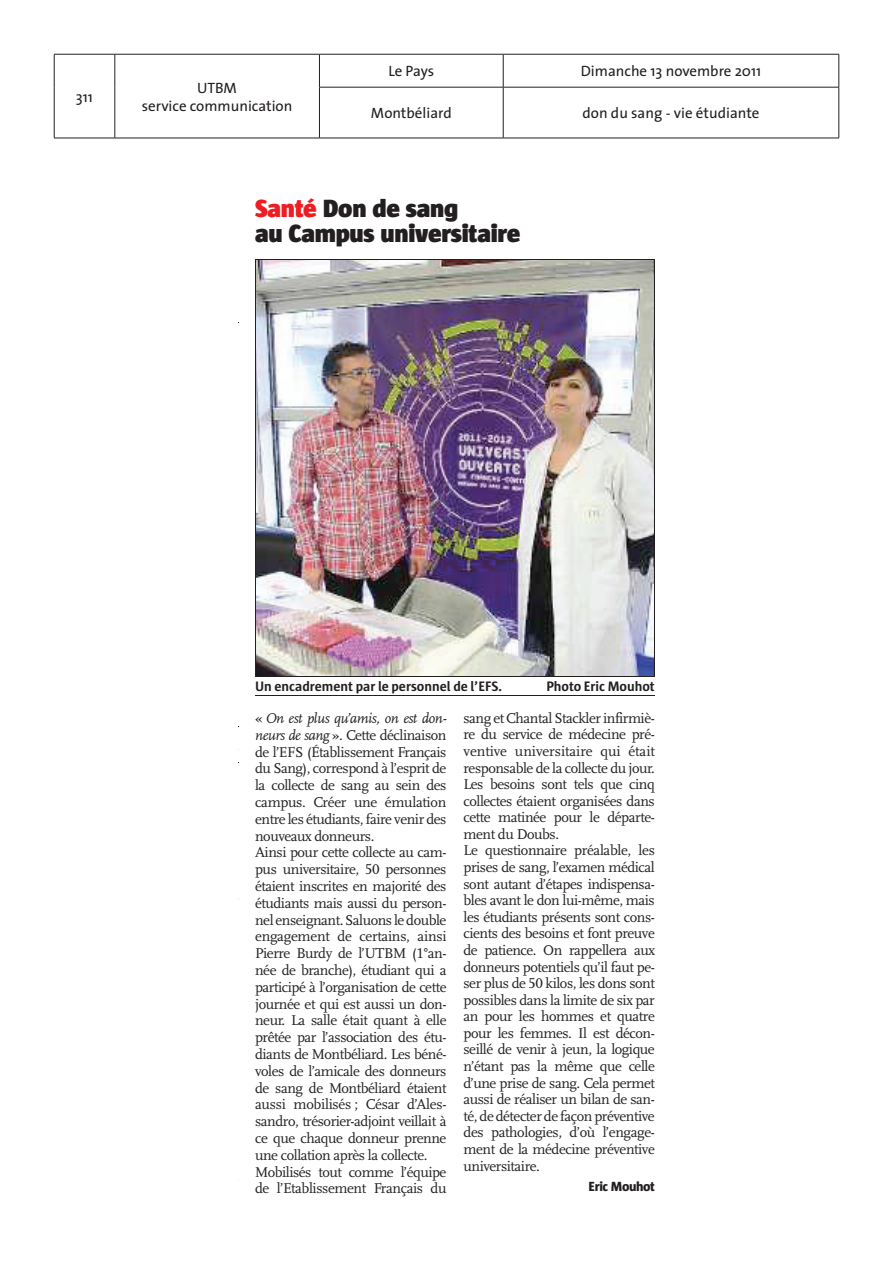
<style>
.page{position:relative;width:893px;height:1263px;background:#fff}
.page>*{position:absolute;margin:0;border:0;box-sizing:border-box;transform-origin:0 0}
.t1{font:900 25.5px/25.5px "Sun LF";letter-spacing:-.01em;color:#231f20}
.t2{font:15px/18px "The Sans";color:#231f20;text-align:center}
.t3{font:14.85px/16.8px "Scala LF";letter-spacing:-.03em;color:#231f20}
.t4{font:700 14.1px "Sun LF";color:#231f20}
.t5{font:800 13.5px "Sun LF";letter-spacing:-.03em;color:#231f20}
.s1{color:#ee1d23}
.s2{font-style:italic}
</style>
<div class="page">
<hr style="left:54px;top:54px;width:61px;height:1px;background:#231f20">
<hr style="left:54px;top:54px;width:1px;height:33px;background:#231f20">
<hr style="left:115px;top:54px;width:204px;height:1px;background:#231f20">
<hr style="left:115px;top:54px;width:1px;height:33px;background:#231f20">
<hr style="left:54px;top:87px;width:1px;height:51px;background:#231f20">
<hr style="left:115px;top:87px;width:1px;height:51px;background:#231f20">
<hr style="left:54px;top:138px;width:61px;height:1px;background:#231f20">
<hr style="left:115px;top:138px;width:204px;height:1px;background:#231f20">
<hr style="left:319px;top:54px;width:184px;height:1px;background:#231f20">
<hr style="left:319px;top:54px;width:1px;height:33px;background:#231f20">
<hr style="left:503px;top:54px;width:336px;height:1px;background:#231f20">
<hr style="left:503px;top:54px;width:1px;height:33px;background:#231f20">
<hr style="left:839px;top:54px;width:1px;height:33px;background:#231f20">
<hr style="left:319px;top:87px;width:184px;height:1px;background:#231f20">
<hr style="left:319px;top:87px;width:1px;height:51px;background:#231f20">
<hr style="left:503px;top:87px;width:336px;height:1px;background:#231f20">
<hr style="left:503px;top:87px;width:1px;height:51px;background:#231f20">
<hr style="left:839px;top:87px;width:1px;height:51px;background:#231f20">
<hr style="left:319px;top:138px;width:184px;height:1px;background:#231f20">
<hr style="left:503px;top:138px;width:336px;height:1px;background:#231f20">
<img style="left:256px;top:260px;width:398px;height:416px">
<hr style="left:255px;top:259px;width:1px;height:418px;background:#231f20">
<hr style="left:654px;top:259px;width:1px;height:418px;background:#231f20">
<hr style="left:255px;top:259px;width:400px;height:1px;background:#231f20">
<hr style="left:255px;top:676px;width:400px;height:1px;background:#231f20">
<hr style="left:255px;top:696px;width:400px;height:1px;background:#231f20">
<hr style="left:238px;top:921px;width:1px;height:221px;background:#231f20">
<p class="t2" style="left:76px;top:87px;width:19px">311</p>
<p class="t2" style="left:142px;top:78px;width:152px">UTBM<br>service communication</p>
<p class="t2" style="left:388px;top:62px;width:47px">Le Pays</p>
<p class="t2" style="left:581px;top:62px;width:182px">Dimanche 13 novembre 2011</p>
<p class="t2" style="left:371px;top:104px;width:82px">Montbéliard</p>
<p class="t2" style="left:583px;top:104px;width:178px">don du sang - vie étudiante</p>
<h1 class="t1" style="left:255px;top:196px;width:267px"><span class="s1">Santé</span> Don de sang<br>au Campus universitaire</h1>
<p class="t4" style="left:255px;top:678px;width:249px">Un encadrement par le personnel de l’EFS.</p>
<p class="t4" style="left:546px;top:678px;width:110px">Photo Eric Mouhot</p>
<p class="t3" style="left:255px;top:710px;width:193px">« <span class="s2">On est plus qu’amis, on est don&shy;neurs de sang</span> ». Cette déclinaison de l’EFS (Établissement Français du Sang), correspond à l’esprit de la collecte de sang au sein des campus. Créer une émulation entre les étudiants, faire venir des nouveaux donneurs.<br>Ainsi pour cette collecte au cam&shy;pus universitaire, 50 personnes étaient inscrites en majorité des étudiants mais aussi du person&shy;nel enseignant. Saluons le double engagement de certains, ainsi<br>Pierre Burdy de l’UTBM (1°an&shy;née de branche), étudiant qui a participé à l’organisation de cette journée et qui est aussi un don&shy;neur. La salle était quant à elle prêtée par l’association des étu&shy;diants de Montbéliard. Les béné&shy;voles de l’amicale des donneurs de sang de Montbéliard étaient aussi mobilisés ; César d’Ales&shy;sandro, trésorier-adjoint veillait à ce que chaque donneur prenne une collation après la collecte.<br>Mobilisés tout comme l’équipe de l’Etablissement Français du</p>
<p class="t3" style="left:463px;top:710px;width:193px">sang et Chantal Stackler infirmiè&shy;re du service de médecine pré&shy;ventive universitaire qui était responsable de la collecte du jour.<br>Les besoins sont tels que cinq collectes étaient organisées dans cette matinée pour le départe&shy;ment du Doubs.<br>Le questionnaire préalable, les prises de sang, l’examen médical sont autant d’étapes indispensa&shy;bles avant le don lui-même, mais les étudiants présents sont cons&shy;cients des besoins et font preuve de patience. On rappellera aux donneurs potentiels qu’il faut pe&shy;ser plus de 50 kilos, les dons sont possibles dans la limite de six par an pour les hommes et quatre pour les femmes. Il est décon&shy;seillé de venir à jeun, la logique n’étant pas la même que celle d’une prise de sang. Cela permet aussi de réaliser un bilan de san&shy;té, de détecter de façon préventive des pathologies, d’où l’engage&shy;ment de la médecine préventive universitaire.</p>
<p class="t5" style="left:589px;top:1178px;width:68px">Eric Mouhot</p>
</div>
